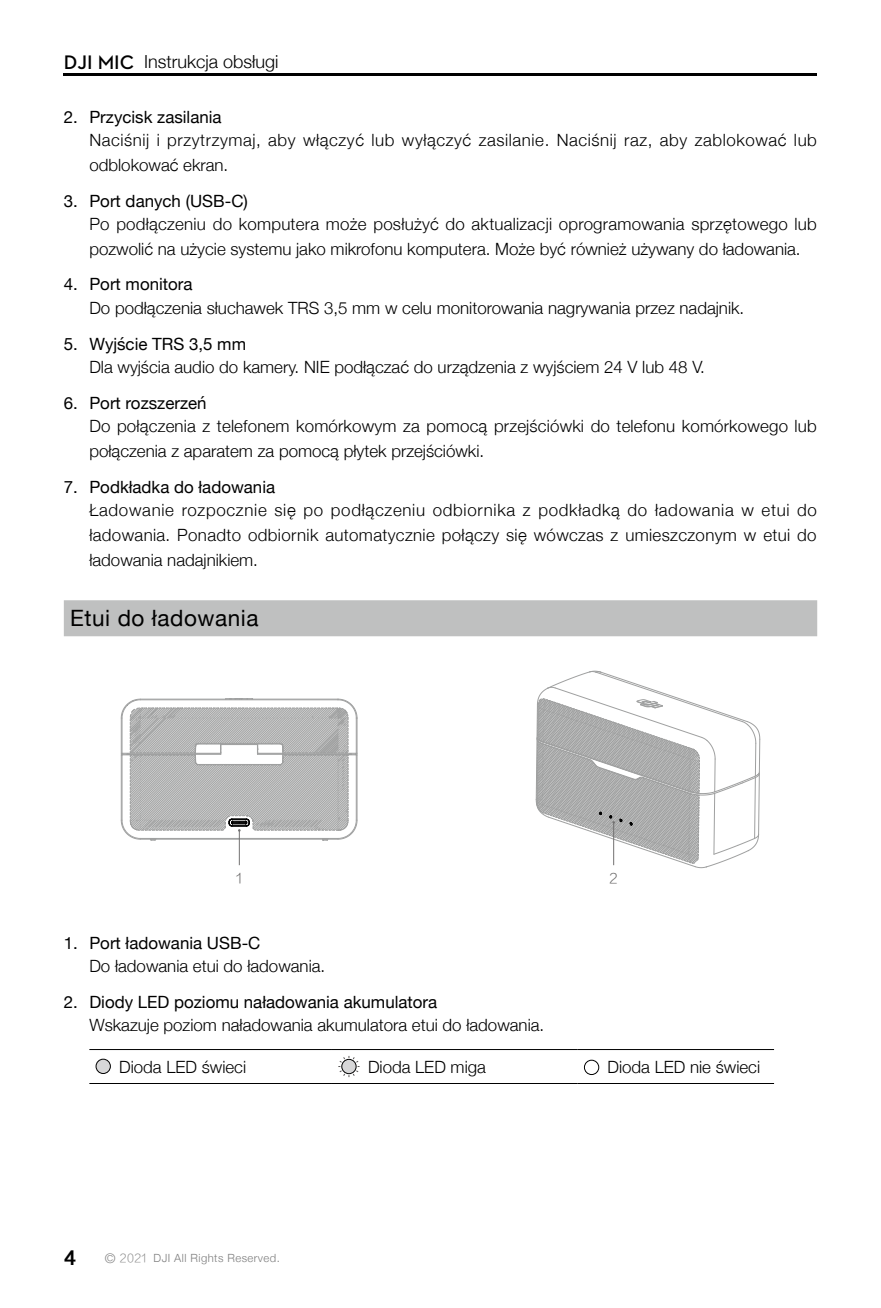
<style>
.page{position:relative;width:881px;height:1308px;background:#fff}
.page>*{position:absolute;margin:0;border:0;box-sizing:border-box;transform-origin:0 0}
.t1{font:22.5px "Helvetica Neue";letter-spacing:.025em;color:#000}
.t2{font:300 18px "Helvetica Neue";color:#000}
.t3{font:700 18px "Gujarati Sangam MN";color:#000}
.t4{font:300 16.88px/24.8px "Helvetica Neue";color:#000}
.t5{font:16.88px "Helvetica Neue";color:#000}
.t6{font:300 16.88px/24.8px "Helvetica Neue";letter-spacing:.035em;color:#000}
.t7{font:13.5px "FZLTXHJW GB1 0";color:#656464}
.t8{font:300 11.25px "Helvetica Neue";letter-spacing:.04em;color:#7d7d7d}
.s1{font-family:"Dji";font-weight:600;font-size:20.03px}
.s2{font-size:13.5px;color:#898989}
.s3{font-family:"FZLTXHJW GB1 0";font-weight:400;color:#898989}
</style>
<div class="page">
<hr style="left:64px;top:74px;width:752px;height:2px;background:#000">
<div style="left:64px;top:600px;width:752px;height:36px;background:#bfc0c0"></div>
<hr style="left:239px;top:830px;width:1px;height:35px;background:#727171">
<svg style="left:121px;top:698px;width:236px;height:142px"></svg>
<svg style="left:535px;top:670px;width:225px;height:198px"></svg>
<hr style="left:89px;top:1049px;width:243px;height:1px;background:#000">
<hr style="left:332px;top:1049px;width:245px;height:1px;background:#000">
<hr style="left:577px;top:1049px;width:196px;height:1px;background:#000">
<hr style="left:89px;top:1083px;width:243px;height:1px;background:#000">
<hr style="left:332px;top:1083px;width:245px;height:1px;background:#000">
<hr style="left:577px;top:1083px;width:196px;height:1px;background:#000">
<div style="left:96px;top:1059px;width:14px;height:14px;background:#d7d7d8;border-radius:50%"></div>
<div style="left:96px;top:1058px;width:15px;height:15px;border:1px solid #000;border-radius:50%"></div>
<svg style="left:338px;top:1056px;width:22px;height:21px"></svg>
<div style="left:341px;top:1059px;width:15px;height:14px;background:#d7d7d8;border-radius:50%"></div>
<div style="left:341px;top:1059px;width:15px;height:15px;border:1px solid #000;border-radius:50%"></div>
<div style="left:584px;top:1059px;width:14px;height:15px;border:1px solid #000;border-radius:50%"></div>
<p class="t2" style="left:64px;top:47px;width:216px"><span class="s1">DJI MIC</span> Instrukcja obsługi</p>
<p class="t5" style="left:64px;top:105px;width:159px">2. Przycisk zasilania</p>
<p class="t6" style="left:89px;top:127px;width:728px">Naciśnij i przytrzymaj, aby włączyć lub wyłączyć zasilanie. Naciśnij raz, aby zablokować lub odblokować ekran.</p>
<p class="t5" style="left:64px;top:188px;width:185px">3. Port danych (USB-C)</p>
<p class="t4" style="left:89px;top:211px;width:728px">Po podłączeniu do komputera może posłużyć do aktualizacji oprogramowania sprzętowego lub pozwolić na użycie systemu jako mikrofonu komputera. Może być również używany do ładowania.</p>
<p class="t5" style="left:64px;top:272px;width:130px">4. Port monitora</p>
<p class="t4" style="left:89px;top:294px;width:656px">Do podłączenia słuchawek TRS 3,5 mm w celu monitorowania nagrywania przez nadajnik.</p>
<p class="t5" style="left:64px;top:331px;width:184px">5. Wyjście TRS 3,5 mm</p>
<p class="t4" style="left:89px;top:353px;width:616px">Dla wyjścia audio do kamery. NIE podłączać do urządzenia z wyjściem 24 V lub 48 V.</p>
<p class="t5" style="left:64px;top:390px;width:144px">6. Port rozszerzeń</p>
<p class="t4" style="left:89px;top:413px;width:728px">Do połączenia z telefonem komórkowym za pomocą przejściówki do telefonu komórkowego lub połączenia z aparatem za pomocą płytek przejściówki.</p>
<p class="t5" style="left:64px;top:474px;width:213px">7. Podkładka do ładowania</p>
<p class="t4" style="left:89px;top:496px;width:728px;text-align:justify">Ładowanie rozpocznie się po podłączeniu odbiornika z podkładką do ładowania w etui do ładowania. Ponadto odbiornik automatycznie połączy się wówczas z umieszczonym w etui do ładowania nadajnikiem.</p>
<h1 class="t1" style="left:70px;top:602px;width:190px">Etui do ładowania</h1>
<p class="t7" style="left:236px;top:871px;width:8px">1</p>
<p class="t7" style="left:609px;top:871px;width:10px">2</p>
<p class="t5" style="left:64px;top:930px;width:198px">1. Port ładowania USB-C</p>
<p class="t4" style="left:89px;top:952px;width:237px">Do ładowania etui do ładowania.</p>
<p class="t5" style="left:64px;top:989px;width:375px">2. Diody LED poziomu naładowania akumulatora</p>
<p class="t4" style="left:89px;top:1011px;width:456px">Wskazuje poziom naładowania akumulatora etui do ładowania.</p>
<p class="t4" style="left:119px;top:1053px;width:128px">Dioda LED świeci</p>
<p class="t4" style="left:368px;top:1053px;width:119px">Dioda LED miga</p>
<p class="t4" style="left:607px;top:1053px;width:154px">Dioda LED nie świeci</p>
<p class="t3" style="left:64px;top:1248px;width:14px">4</p>
<p class="t8" style="left:105px;top:1248px;width:176px"><span class="s2">©</span> <span class="s3">2021</span> DJI All Rights Reserved.</p>
</div>
